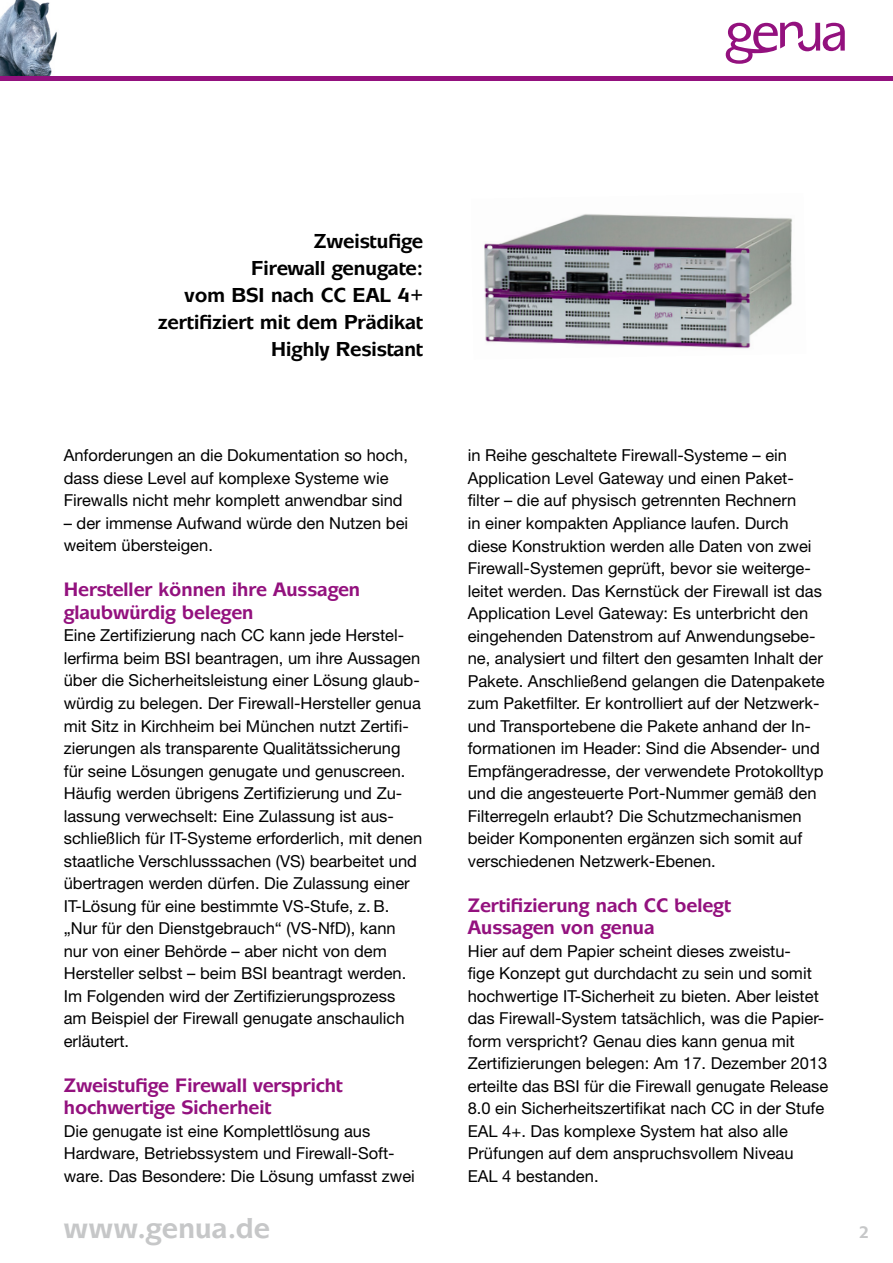
<style>
.page{position:relative;width:893px;height:1263px;background:#fff}
.page>*{position:absolute;margin:0;border:0;box-sizing:border-box;transform-origin:0 0}
.t1{font:700 30px "Mixage ITC Std";letter-spacing:.005em;color:#c6c7c8}
.t2{font:700 21px/27px "Mixage ITC Std";color:#000;text-align:right}
.t3{font:700 20.25px/22.5px "Mixage ITC Std";color:#93117e}
.t4{font:700 17.25px "Mixage ITC Std";color:#c6c7c8}
.t5{font:16.5px/22.5px "Helvetica Neue East A";color:#000}
</style>
<div class="page">
<img style="left:0;top:0;width:60px;height:77px">
<hr style="left:0;top:77px;width:893px;height:4px;background:#93117e">
<svg style="left:726px;top:22px;width:119px;height:42px"></svg>
<img style="left:484px;top:214px;width:308px;height:135px">
<p class="t2" style="left:158px;top:227px;width:267px">Zweistufige<br>Firewall genugate:<br>vom BSI nach CC EAL 4+ zertifiziert mit dem Prädikat<br>Highly Resistant</p>
<p class="t5" style="left:64px;top:445px;width:346px">Anforderungen an die Dokumentation so hoch, dass diese Level auf komplexe Systeme wie<br>Firewalls nicht mehr komplett anwendbar sind</p>
<p class="t5" style="left:64px;top:512px;width:346px">– der immense Aufwand würde den Nutzen bei weitem übersteigen.</p>
<p class="t3" style="left:64px;top:578px;width:298px">Hersteller können ihre Aussagen glaubwürdig belegen</p>
<p class="t5" style="left:64px;top:625px;width:360px">Eine Zertifizierung nach CC kann jede Herstel&shy;lerfirma beim BSI beantragen, um ihre Aussagen über die Sicherheitsleistung einer Lösung glaub&shy;würdig zu belegen. Der Firewall-Hersteller genua mit Sitz in Kirchheim bei München nutzt Zertifi&shy;zierungen als transparente Qualitätssicherung für seine Lösungen genugate und genuscreen.<br>Häufig werden übrigens Zertifizierung und Zu&shy;lassung verwechselt: Eine Zulassung ist aus&shy;schließlich für IT-Systeme erforderlich, mit denen staatliche Verschlusssachen (VS) bearbeitet und übertragen werden dürfen. Die Zulassung einer IT-Lösung für eine bestimmte VS-Stufe, z. B. „Nur für den Dienstgebrauch“ (VS-NfD), kann nur von einer Behörde – aber nicht von dem Hersteller selbst – beim BSI beantragt werden.<br>Im Folgenden wird der Zertifizierungsprozess am Beispiel der Firewall genugate anschaulich erläutert.</p>
<p class="t3" style="left:64px;top:1073px;width:280px">Zweistufige Firewall verspricht hochwertige Sicherheit</p>
<p class="t5" style="left:64px;top:1120px;width:353px">Die genugate ist eine Komplettlösung aus<br>Hardware, Betriebssystem und Firewall-Soft&shy;ware. Das Besondere: Die Lösung umfasst zwei</p>
<h1 class="t1" style="left:64px;top:1210px;width:207px">www.genua.de</h1>
<p class="t5" style="left:468px;top:445px;width:358px">in Reihe geschaltete Firewall-Systeme – ein Application Level Gateway und einen Paket&shy;filter – die auf physisch getrennten Rechnern<br>in einer kompakten Appliance laufen. Durch diese Konstruktion werden alle Daten von zwei Firewall-Systemen geprüft, bevor sie weiterge&shy;leitet werden. Das Kernstück der Firewall ist das Application Level Gateway: Es unterbricht den eingehenden Datenstrom auf Anwendungsebe&shy;ne, analysiert und filtert den gesamten Inhalt der Pakete. Anschließend gelangen die Datenpakete zum Paketfilter. Er kontrolliert auf der Netzwerk&shy;und Transportebene die Pakete anhand der In&shy;formationen im Header: Sind die Absender- und Empfängeradresse, der verwendete Protokolltyp und die angesteuerte Port-Nummer gemäß den Filterregeln erlaubt? Die Schutzmechanismen beider Komponenten ergänzen sich somit auf verschiedenen Netzwerk-Ebenen.</p>
<p class="t3" style="left:468px;top:893px;width:265px">Zertifizierung nach CC belegt<br>Aussagen von genua</p>
<p class="t5" style="left:468px;top:940px;width:362px">Hier auf dem Papier scheint dieses zweistu-<br>fige Konzept gut durchdacht zu sein und somit hochwertige IT-Sicherheit zu bieten. Aber leistet das Firewall-System tatsächlich, was die Papier&shy;form verspricht? Genau dies kann genua mit Zertifizierungen belegen: Am 17. Dezember 2013 erteilte das BSI für die Firewall genugate Release 8.0 ein Sicherheitszertifikat nach CC in der Stufe EAL 4+. Das komplexe System hat also alle Prüfungen auf dem anspruchsvollem Niveau<br>EAL 4 bestanden.</p>
<p class="t4" style="left:859px;top:1221px;width:12px">2</p>
</div>
